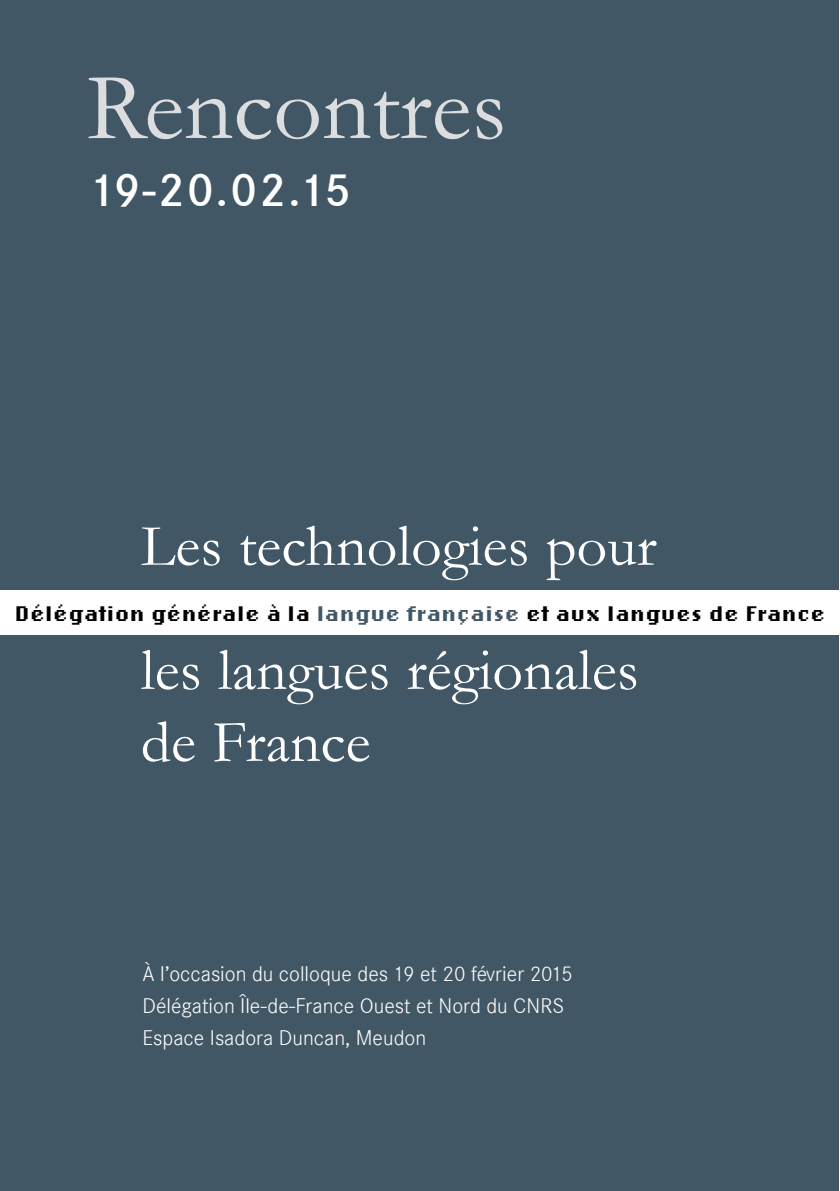
<style>
.page{position:relative;width:840px;height:1191px;background:#fff}
.page>*{position:absolute;margin:0;border:0;box-sizing:border-box;transform-origin:0 0}
.t1{font:96px "Garamond";color:#dcddde}
.t2{font:60px/124px "Garamond";color:#fff}
.t3{font:600 48px "Corporate S";letter-spacing:.02em;color:#fff}
.t4{font:22px/32px "Corporate S Ligh";color:#fff}
.t5{font:700 22px "Lo Res Twelve";letter-spacing:.025em;color:#000}
.s1{color:#425765}
</style>
<div class="page">
<div style="left:0;top:1px;width:838px;height:1190px;background:#425765"></div>
<div style="left:0;top:590px;width:838px;height:45px;background:#fff"></div>
<h1 class="t1" style="left:86px;top:55px;width:421px">Rencontres</h1>
<h3 class="t3" style="left:88px;top:163px;width:264px">19-20.02.15</h3>
<h2 class="t2" style="left:141px;top:485px;width:517px">Les technologies pour les langues régionales</h2>
<h2 class="t2" style="left:141px;top:681px;width:231px">de France</h2>
<p class="t5" style="left:15px;top:598px;width:811px">Délégation générale à la <span class="s1">langue française</span> et aux langues de France</p>
<p class="t4" style="left:142px;top:957px;width:431px">À l’occasion du colloque des 19 et 20 février 2015<br>Délégation Île-de-France Ouest et Nord du CNRS<br>Espace Isadora Duncan, Meudon</p>
</div>
